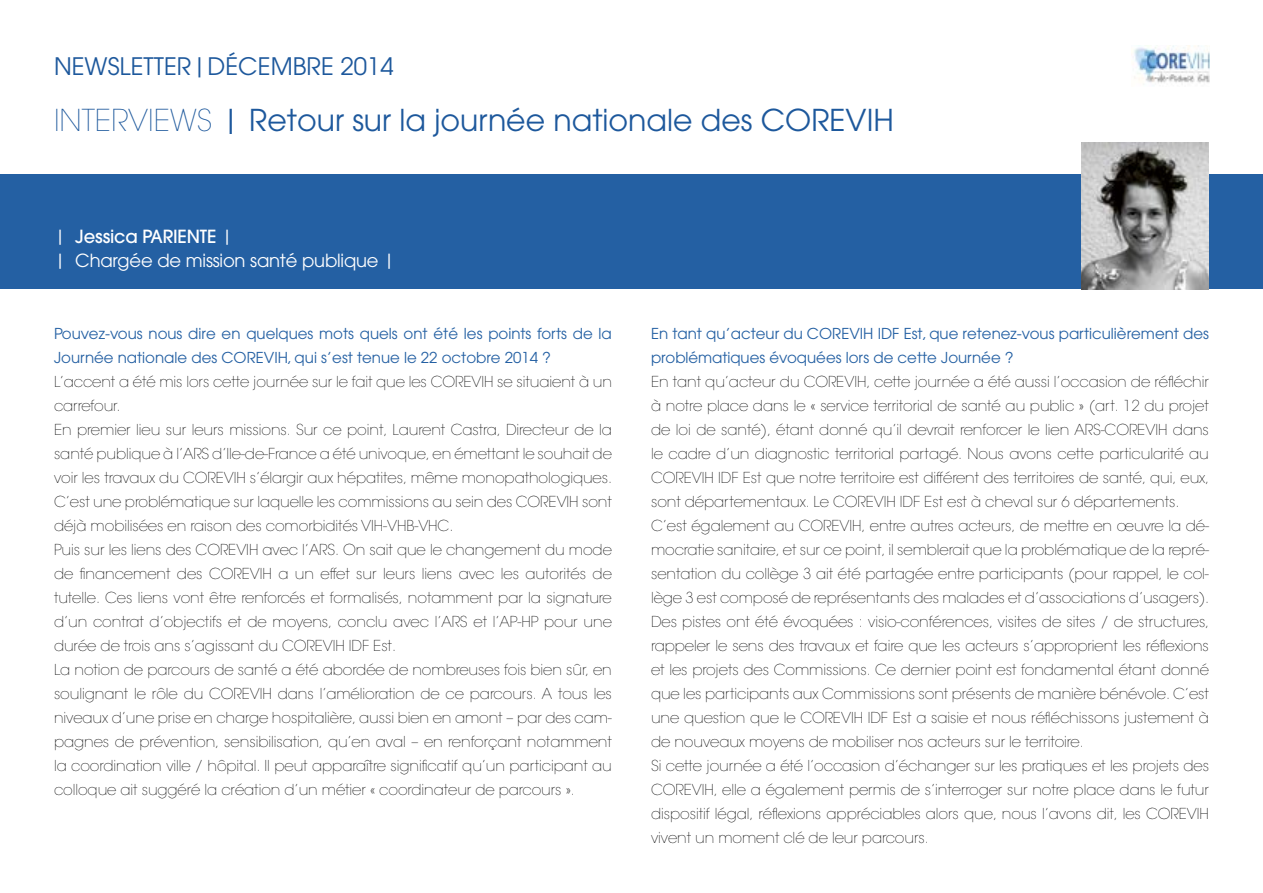
<style>
.page{position:relative;width:1263px;height:893px;background:#fff}
.page>*{position:absolute;margin:0;border:0;box-sizing:border-box;transform-origin:0 0}
.t1{font:30px "Avant Garde";color:#1d589c}
.t2{font:24px "Avant Garde";color:#1d589c}
.t3{font:18px/24px "Avant Garde";letter-spacing:-.01em;color:#fff}
.t4{font:200 15px/24px "Avant Garde";letter-spacing:-.005em;color:#000}
.t5{font:15px/24px "Avant Garde";color:#2460a3}
.s1{font-weight:200}
.s2{font-weight:500}
</style>
<div class="page">
<div style="left:0;top:174px;width:1263px;height:115px;background:#2460a3"></div>
<img style="left:1081px;top:142px;width:128px;height:147px">
<img style="left:1134px;top:46px;width:75px;height:37px">
<h2 class="t2" style="left:54px;top:52px;width:341px">NEWSLETTER|DÉCEMBRE 2014</h2>
<h1 class="t1" style="left:54px;top:102px;width:841px"><span class="s1">INTERVIEWS</span> | Retour sur la journée nationale des COREVIH</h1>
<p class="t3" style="left:54px;top:224px;width:343px">| <span class="s2">Jessica PARIENTE</span> |<br>| Chargée de mission santé publique |</p>
<p class="t5" style="left:54px;top:322px;width:559px">Pouvez-vous nous dire en quelques mots quels ont été les points forts de la<br>Journée nationale des COREVIH, qui s’est tenue le 22 octobre 2014 ?</p>
<p class="t4" style="left:54px;top:370px;width:560px">L’accent a été mis lors cette journée sur le fait que les COREVIH se situaient à un carrefour.<br>En premier lieu sur leurs missions. Sur ce point, Laurent Castra, Directeur de la santé publique à l’ARS d’Ile-de-France a été univoque, en émettant le souhait de voir les travaux du COREVIH s’élargir aux hépatites, même monopathologiques.<br>C’est une problématique sur laquelle les commissions au sein des COREVIH sont déjà mobilisées en raison des comorbidités VIH-VHB-VHC.<br>Puis sur les liens des COREVIH avec l’ARS. On sait que le changement du mode de financement des COREVIH a un effet sur leurs liens avec les autorités de tutelle. Ces liens vont être renforcés et formalisés, notamment par la signature d’un contrat d’objectifs et de moyens, conclu avec l’ARS et l’AP-HP pour une durée de trois ans s’agissant du COREVIH IDF Est.<br>La notion de parcours de santé a été abordée de nombreuses fois bien sûr, en soulignant le rôle du COREVIH dans l’amélioration de ce parcours. A tous les niveaux d’une prise en charge hospitalière, aussi bien en amont – par des cam&shy;pagnes de prévention, sensibilisation, qu’en aval – en renforçant notamment la coordination ville / hôpital. Il peut apparaître significatif qu’un participant au colloque ait suggéré la création d’un métier « coordinateur de parcours ».</p>
<p class="t5" style="left:651px;top:322px;width:559px">En tant qu’acteur du COREVIH IDF Est, que retenez-vous particulièrement des problématiques évoquées lors de cette Journée ?</p>
<p class="t4" style="left:651px;top:370px;width:560px">En tant qu’acteur du COREVIH, cette journée a été aussi l’occasion de réfléchir à notre place dans le « service territorial de santé au public » (art. 12 du projet de loi de santé), étant donné qu’il devrait renforcer le lien ARS-COREVIH dans le cadre d’un diagnostic territorial partagé. Nous avons cette particularité au COREVIH IDF Est que notre territoire est différent des territoires de santé, qui, eux, sont départementaux. Le COREVIH IDF Est est à cheval sur 6 départements.<br>C’est également au COREVIH, entre autres acteurs, de mettre en œuvre la dé&shy;mocratie sanitaire, et sur ce point, il semblerait que la problématique de la repré&shy;sentation du collège 3 ait été partagée entre participants (pour rappel, le col&shy;lège 3 est composé de représentants des malades et d’associations d’usagers).<br>Des pistes ont été évoquées : visio-conférences, visites de sites / de structures, rappeler le sens des travaux et faire que les acteurs s’approprient les réflexions et les projets des Commissions. Ce dernier point est fondamental étant donné que les participants aux Commissions sont présents de manière bénévole. C’est une question que le COREVIH IDF Est a saisie et nous réfléchissons justement à de nouveaux moyens de mobiliser nos acteurs sur le territoire.<br>Si cette journée a été l’occasion d’échanger sur les pratiques et les projets des COREVIH, elle a également permis de s’interroger sur notre place dans le futur dispositif légal, réflexions appréciables alors que, nous l’avons dit, les COREVIH vivent un moment clé de leur parcours.</p>
</div>
